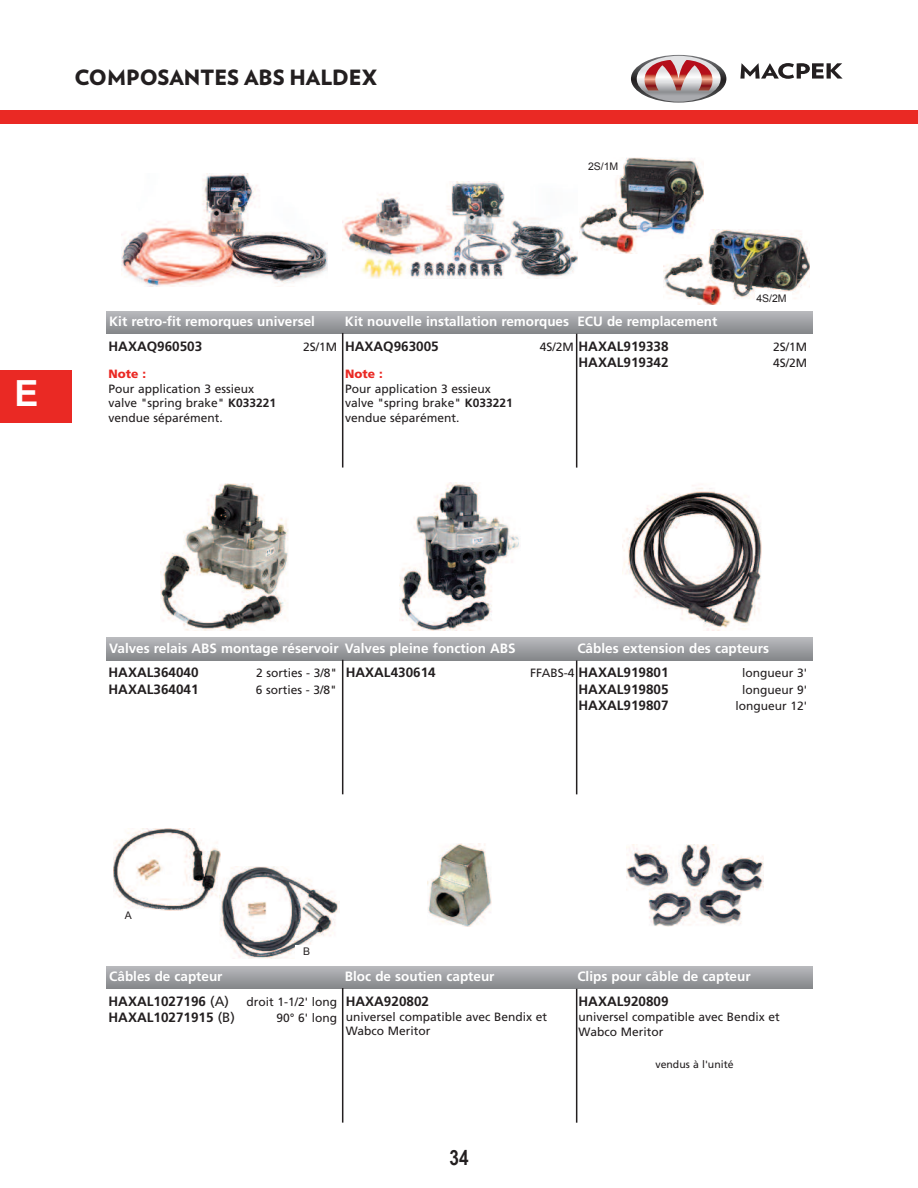
<style>
.page{position:relative;width:918px;height:1188px;background:#fff}
.page>*{position:absolute;margin:0;border:0;box-sizing:border-box;transform-origin:0 0}
.t1{font:700 36px "Arial";color:#fff}
.t2{font:900 21px "Verlag";color:#231f20}
.t3{font:700 21px "Arial Narrow";color:#231f20}
.t4{font:700 13.5px "Frutiger";color:#fff}
.t5{font:700 13.5px "Frutiger";color:#231f20}
.t6{font:12px/14.4px "Frutiger";color:#231f20}
.t7{font:900 12px "Frutiger";color:#ea2924}
.t8{font:10.5px "Frutiger";color:#231f20}
.t9{font:10.5px "Arial";color:#231f20}
.s1{font-weight:700}
.s2{font-weight:400;font-size:12px}
.s3{font-weight:400}
</style>
<div class="page">
<img style="left:122px;top:173px;width:206px;height:114px">
<img style="left:342px;top:181px;width:235px;height:98px">
<img style="left:663px;top:230px;width:146px;height:75px">
<div style="left:106px;top:311px;width:706px;height:22px;background:linear-gradient(to bottom,#b8b9bd,#888a8e)"></div>
<hr style="left:342px;top:333px;width:1px;height:135px;background:#231f20">
<hr style="left:576px;top:334px;width:1px;height:134px;background:#231f20">
<img style="left:161px;top:483px;width:127px;height:147px">
<img style="left:399px;top:483px;width:120px;height:147px">
<img style="left:623px;top:485px;width:139px;height:145px">
<div style="left:106px;top:638px;width:706px;height:22px;background:linear-gradient(to bottom,#b7b8bc,#888a8d)"></div>
<hr style="left:342px;top:660px;width:1px;height:134px;background:#231f20">
<hr style="left:576px;top:660px;width:1px;height:134px;background:#231f20">
<img style="left:114px;top:828px;width:107px;height:83px">
<img style="left:428px;top:844px;width:64px;height:83px">
<img style="left:626px;top:844px;width:137px;height:82px">
<div style="left:106px;top:966px;width:706px;height:22px;background:linear-gradient(to bottom,#b8b9bd,#888a8e)"></div>
<hr style="left:342px;top:988px;width:1px;height:135px;background:#231f20">
<hr style="left:576px;top:989px;width:1px;height:134px;background:#231f20">
<svg style="left:631px;top:55px;width:95px;height:48px"></svg>
<svg style="left:740px;top:63px;width:103px;height:16px"></svg>
<div style="left:755px;top:292px;width:37px;height:14px;background:#fff"></div>
<img style="left:580px;top:157px;width:123px;height:96px">
<div style="left:0;top:110px;width:918px;height:13px;background:#ea2924"></div>
<div style="left:586px;top:161px;width:37px;height:14px;background:#fff"></div>
<img style="left:220px;top:867px;width:119px;height:91px">
<div style="left:295px;top:946px;width:23px;height:14px;background:#fff"></div>
<div style="left:0;top:370px;width:72px;height:53px;background:#ea2924"></div>
<h2 class="t2" style="left:74px;top:69px;width:304px">COMPOSANTES ABS HALDEX</h2>
<p class="t9" style="left:588px;top:161px;width:32px">2S/1M</p>
<h1 class="t1" style="left:15px;top:373px;width:26px">E</h1>
<p class="t4" style="left:109px;top:316px;width:207px">Kit retro-fit remorques universel</p>
<p class="t4" style="left:345px;top:316px;width:374px">Kit nouvelle installation remorques ECU de remplacement</p>
<p class="t9" style="left:756px;top:292px;width:32px">4S/2M</p>
<p class="t5" style="left:109px;top:341px;width:95px">HAXAQ960503</p>
<p class="t6" style="left:303px;top:340px;width:36px">2S/1M</p>
<p class="t7" style="left:109px;top:369px;width:39px">Note :</p>
<p class="t6" style="left:109px;top:382px;width:169px">Pour application 3 essieux valve "spring brake" <span class="s1">K033221 </span>vendue séparément.</p>
<p class="t5" style="left:345px;top:341px;width:95px">HAXAQ963005</p>
<p class="t6" style="left:540px;top:340px;width:36px">4S/2M</p>
<p class="t7" style="left:345px;top:369px;width:39px">Note :</p>
<p class="t6" style="left:345px;top:382px;width:169px">Pour application 3 essieux valve "spring brake" <span class="s1">K033221 </span>vendue séparément.</p>
<p class="t5" style="left:579px;top:341px;width:92px">HAXAL919338</p>
<p class="t6" style="left:773px;top:340px;width:36px">2S/1M</p>
<p class="t5" style="left:579px;top:357px;width:92px">HAXAL919342</p>
<p class="t6" style="left:773px;top:356px;width:36px">4S/2M</p>
<p class="t4" style="left:109px;top:643px;width:408px">Valves relais ABS montage réservoir Valves pleine fonction ABS</p>
<p class="t4" style="left:577px;top:643px;width:193px">Câbles extension des capteurs</p>
<p class="t5" style="left:109px;top:667px;width:92px">HAXAL364040</p>
<p class="t6" style="left:256px;top:667px;width:83px">2 sorties - 3/8"</p>
<p class="t5" style="left:109px;top:684px;width:92px">HAXAL364041</p>
<p class="t6" style="left:256px;top:683px;width:83px">6 sorties - 3/8"</p>
<p class="t5" style="left:346px;top:667px;width:92px">HAXAL430614</p>
<p class="t5" style="left:530px;top:667px;width:140px"><span class="s2">FFABS-4</span> HAXAL919801</p>
<p class="t6" style="left:742px;top:667px;width:66px">longueur 3'</p>
<p class="t5" style="left:579px;top:684px;width:92px">HAXAL919805</p>
<p class="t6" style="left:742px;top:683px;width:66px">longueur 9'</p>
<p class="t5" style="left:579px;top:700px;width:92px">HAXAL919807</p>
<p class="t6" style="left:736px;top:699px;width:73px">longueur 12'</p>
<p class="t9" style="left:125px;top:909px;width:9px">A</p>
<p class="t9" style="left:303px;top:945px;width:9px">B</p>
<p class="t4" style="left:109px;top:971px;width:115px">Câbles de capteur</p>
<p class="t4" style="left:345px;top:971px;width:151px">Bloc de soutien capteur</p>
<p class="t4" style="left:577px;top:971px;width:175px">Clips pour câble de capteur</p>
<p class="t5" style="left:109px;top:996px;width:122px">HAXAL1027196 <span class="s3">(A)</span></p>
<p class="t6" style="left:247px;top:995px;width:92px">droit 1-1/2' long</p>
<p class="t5" style="left:109px;top:1012px;width:128px">HAXAL10271915 <span class="s3">(B)</span></p>
<p class="t6" style="left:276px;top:1012px;width:62px">90° 6' long</p>
<p class="t5" style="left:346px;top:996px;width:85px">HAXA920802</p>
<p class="t6" style="left:346px;top:1010px;width:203px">universel compatible avec Bendix et<br>Wabco Meritor</p>
<p class="t5" style="left:579px;top:996px;width:92px">HAXAL920809</p>
<p class="t6" style="left:579px;top:1010px;width:203px;line-height:15.5px">universel compatible avec Bendix et<br>Wabco Meritor</p>
<p class="t8" style="left:655px;top:1060px;width:80px">vendus à l'unité</p>
<h2 class="t3" style="left:449px;top:1145px;width:21px">34</h2>
</div>
